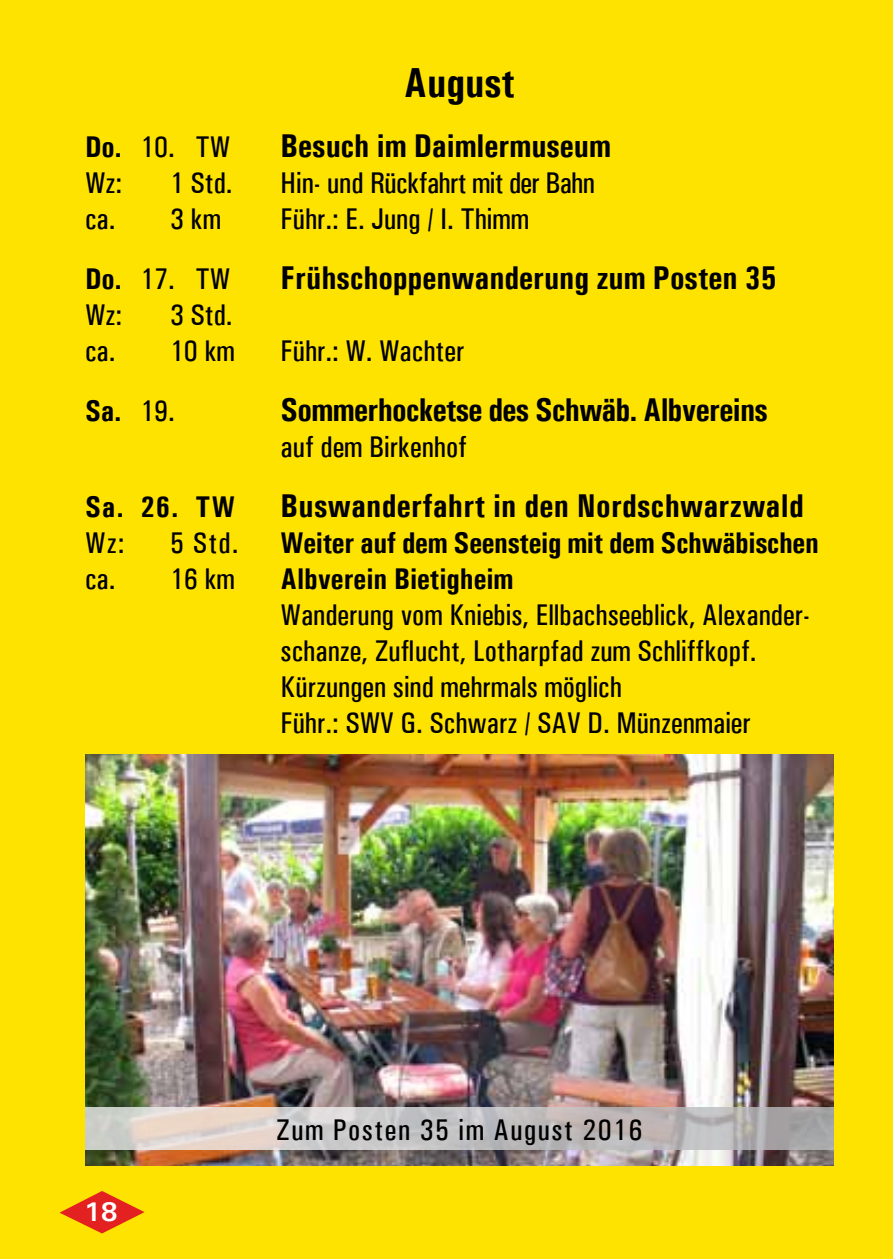
<style>
.page{position:relative;width:893px;height:1259px;background:#ffe300}
.page>*{position:absolute;margin:0;border:0;box-sizing:border-box;transform-origin:0 0}
.t1{font:700 condensed 42px "Univers";color:#000}
.t2{font:700 condensed 33px "Univers";color:#000}
.t3{font:700 condensed 33px "Univers";letter-spacing:-.02em;color:#000}
.t4{font:500 condensed 30px/36px "Univers";color:#000;text-align:right}
.t5{font:700 condensed 30px "Univers";letter-spacing:-.01em;color:#000}
.t6{font:500 condensed 30px "Univers";letter-spacing:-.02em;color:#000}
.t7{font:500 condensed 30px "Univers";letter-spacing:.05em;color:#000}
.t8{font:700 27px "Univers";color:#fff}
.s1{font-weight:700}
.s2{font-weight:500}
</style>
<div class="page">
<svg style="left:60px;top:1191px;width:85px;height:42px"></svg>
<img style="left:85px;top:754px;width:748px;height:411px">
<svg style="left:85px;top:1107px;width:748px;height:42px;background:#c6c2c0"></svg>
<h1 class="t1" style="left:404px;top:57px;width:112px">August</h1>
<p class="t4" style="left:85px;top:129px;width:147px"><span class="s1">Do.</span> 10. TW</p>
<p class="t2" style="left:281px;top:126px;width:332px">Besuch im Daimlermuseum</p>
<p class="t4" style="left:85px;top:165px;width:39px">Wz:</p>
<p class="t4" style="left:170px;top:165px;width:64px">1 Std.</p>
<p class="t6" style="left:281px;top:165px;width:316px">Hin- und Rückfahrt mit der Bahn</p>
<p class="t4" style="left:85px;top:201px;width:137px">ca. 3 km</p>
<p class="t4" style="left:281px;top:201px;width:250px">Führ.: E. Jung / I. Thimm</p>
<p class="t4" style="left:85px;top:261px;width:147px"><span class="s1">Do.</span> 17. TW</p>
<p class="t2" style="left:281px;top:258px;width:497px">Frühschoppenwanderung zum Posten 35</p>
<p class="t4" style="left:85px;top:297px;width:39px">Wz:</p>
<p class="t4" style="left:85px;top:297px;width:151px">3 Std.<br>ca. 10 km</p>
<p class="t4" style="left:281px;top:333px;width:185px">Führ.: W. Wachter</p>
<p class="t5" style="left:85px;top:393px;width:91px">Sa. <span class="s2">19.</span></p>
<p class="t3" style="left:281px;top:390px;width:489px">Sommerhocketse des Schwäb. Albvereins</p>
<p class="t4" style="left:281px;top:429px;width:188px">auf dem Birkenhof</p>
<p class="t5" style="left:85px;top:489px;width:151px">Sa. 26. TW</p>
<p class="t2" style="left:281px;top:486px;width:524px">Buswanderfahrt in den Nordschwarzwald</p>
<p class="t4" style="left:85px;top:525px;width:41px">Wz:</p>
<p class="t4" style="left:170px;top:525px;width:70px">5 Std.</p>
<p class="t5" style="left:281px;top:525px;width:540px">Weiter auf dem Seensteig mit dem Schwäbischen</p>
<p class="t4" style="left:85px;top:561px;width:151px">ca. 16 km</p>
<p class="t5" style="left:281px;top:561px;width:234px">Albverein Bietigheim</p>
<p class="t4" style="left:281px;top:597px;width:530px;text-align:left">Wanderung vom Kniebis, Ellbachseeblick, Alexander&shy;schanze, Zuflucht, Lotharpfad zum Schliffkopf.<br>Kürzungen sind mehrmals möglich<br>Führ.: SWV G. Schwarz / SAV D. Münzenmaier</p>
<p class="t8" style="left:84px;top:1194px;width:35px">18</p>
<p class="t7" style="left:276px;top:1112px;width:368px">Zum Posten 35 im August 2016</p>
</div>
